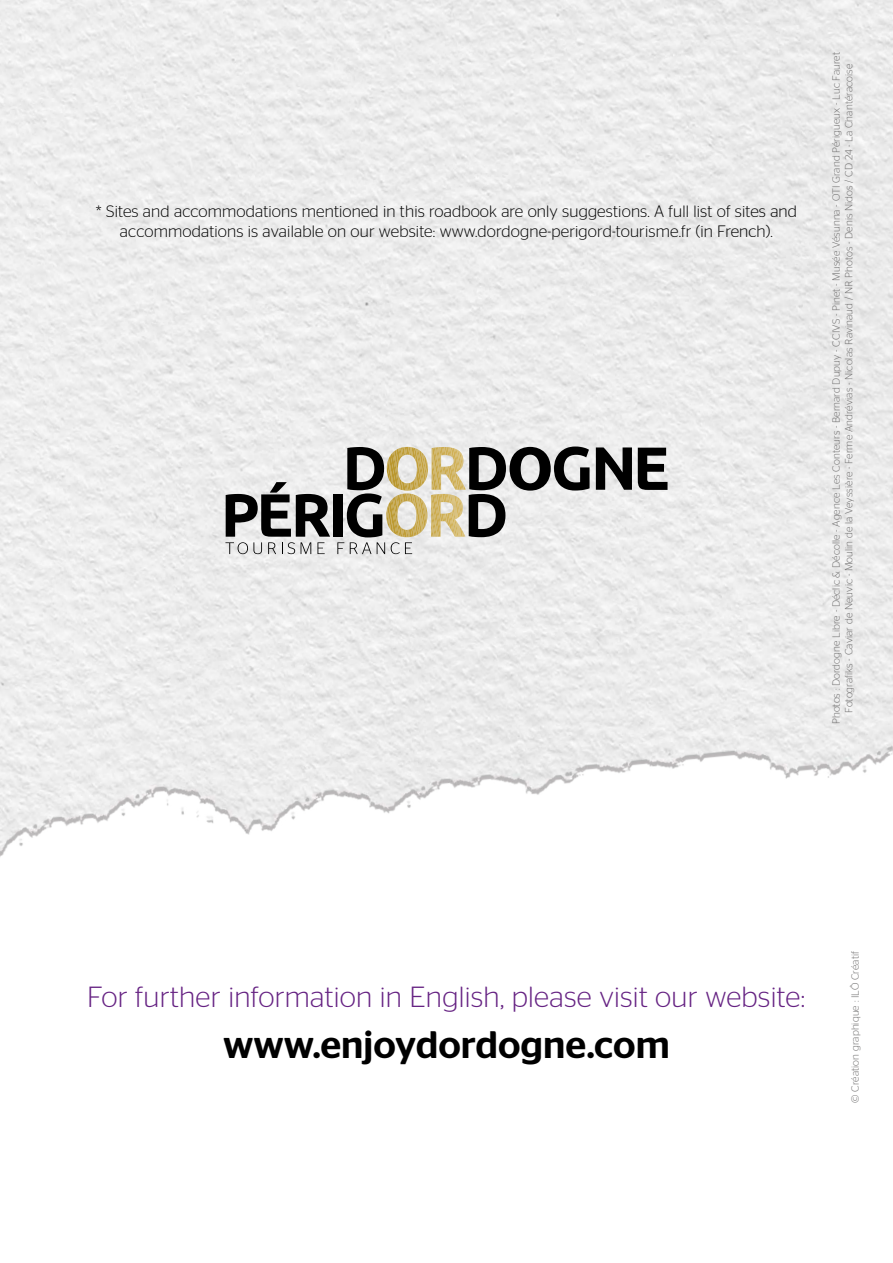
<style>
.page{position:relative;width:893px;height:1263px;background:#fff}
.page>*{position:absolute;margin:0;border:0;box-sizing:border-box;transform-origin:0 0}
.t1{font:500 38.25px "Stag Sans";color:#000}
.t2{font:300 29.1px "Stag Sans";letter-spacing:.01em;color:#662383}
.t3{font:300 16.5px/19.8px "Stag Sans";letter-spacing:.01em;color:#000;text-align:center}
.t4{font:300 10.5px/12.6px "Stag Sans";letter-spacing:.01em;color:#706f6f;text-align:center}
</style>
<div class="page">
<img style="left:0;top:0;width:893px;height:857px">
<div style="left:333px;top:494px;width:10px;height:43px;background:#000"></div>
<svg style="left:225px;top:482px;width:105px;height:72px"></svg>
<svg style="left:596px;top:447px;width:36px;height:43px;background:#505050"></svg>
<svg style="left:638px;top:448px;width:29px;height:42px"></svg>
<svg style="left:337px;top:446px;width:253px;height:108px"></svg>
<h3 class="t3" style="left:96px;top:201px;width:703px">* Sites and accommodations mentioned in this roadbook are only suggestions. A full list of sites and accommodations is available on our website: www.dordogne-perigord-tourisme.fr (in French).</h3>
<p class="t4" style="left:830px;top:724px;width:673px;rotate:-90deg">Photos : Dordogne Libre - Déclic &amp; Décolle - Agence Les Conteurs - Bernard Dupuy - CCIVS - Pinet - Musée Vésunna - OTI Grand Périgueux - Luc Fauret<br>Fotografiks - Caviar de Neuvic - Moulin de la Veyssière - Ferme Andrévias - Nicolas Ravinaud / NR Photos - Denis Nidos / CD 24 - La Chantéracoise</p>
<h2 class="t2" style="left:87px;top:981px;width:719px">For further information in English, please visit our website:</h2>
<h1 class="t1" style="left:223px;top:1022px;width:448px">www.enjoydordogne.com</h1>
<p class="t4" style="left:849px;top:1103px;width:153px;rotate:-90deg">© Création graphique : ILÔ Créatif</p>
</div>
